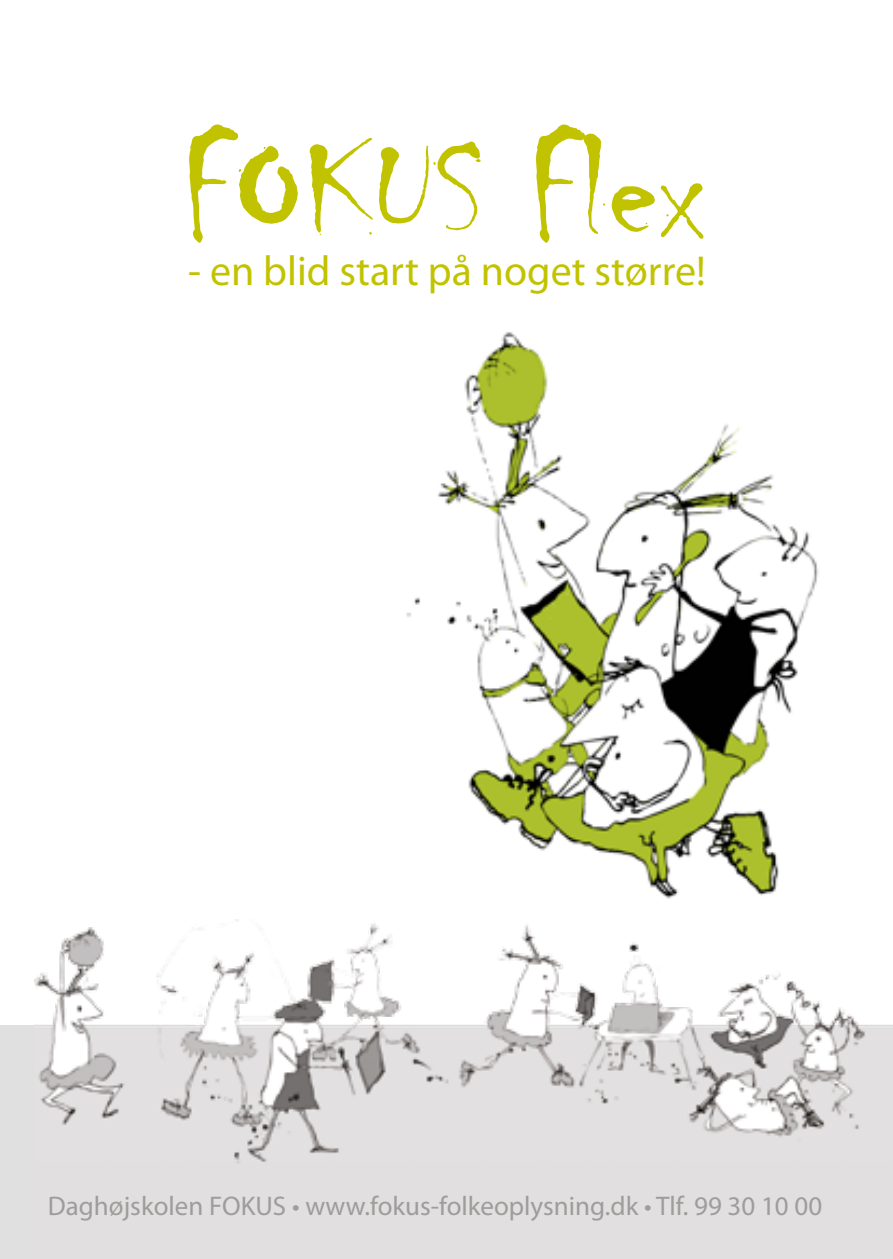
<style>
.page{position:relative;width:893px;height:1259px;background:#fff}
.page>*{position:absolute;margin:0;border:0;box-sizing:border-box;transform-origin:0 0}
.t1{font:150px "Chiller";color:#c2c300}
.t2{font:42px "Myriad Pro";color:#c2c300}
.t3{font:27px "Myriad Pro";color:#9d9d9c}
</style>
<div class="page">
<div style="left:0;top:1026px;width:893px;height:233px;background:#e1e0e0"></div>
<img style="left:406px;top:332px;width:413px;height:567px">
<img style="left:34px;top:920px;width:859px;height:243px">
<h1 class="t1" style="left:182px;top:107px;width:526px">FOKUS Flex</h1>
<h2 class="t2" style="left:188px;top:245px;width:519px">- en blid start på noget større!</h2>
<p class="t3" style="left:48px;top:1189px;width:776px">Daghøjskolen FOKUS • www.fokus-folkeoplysning.dk • Tlf. 99 30 10 00</p>
</div>
